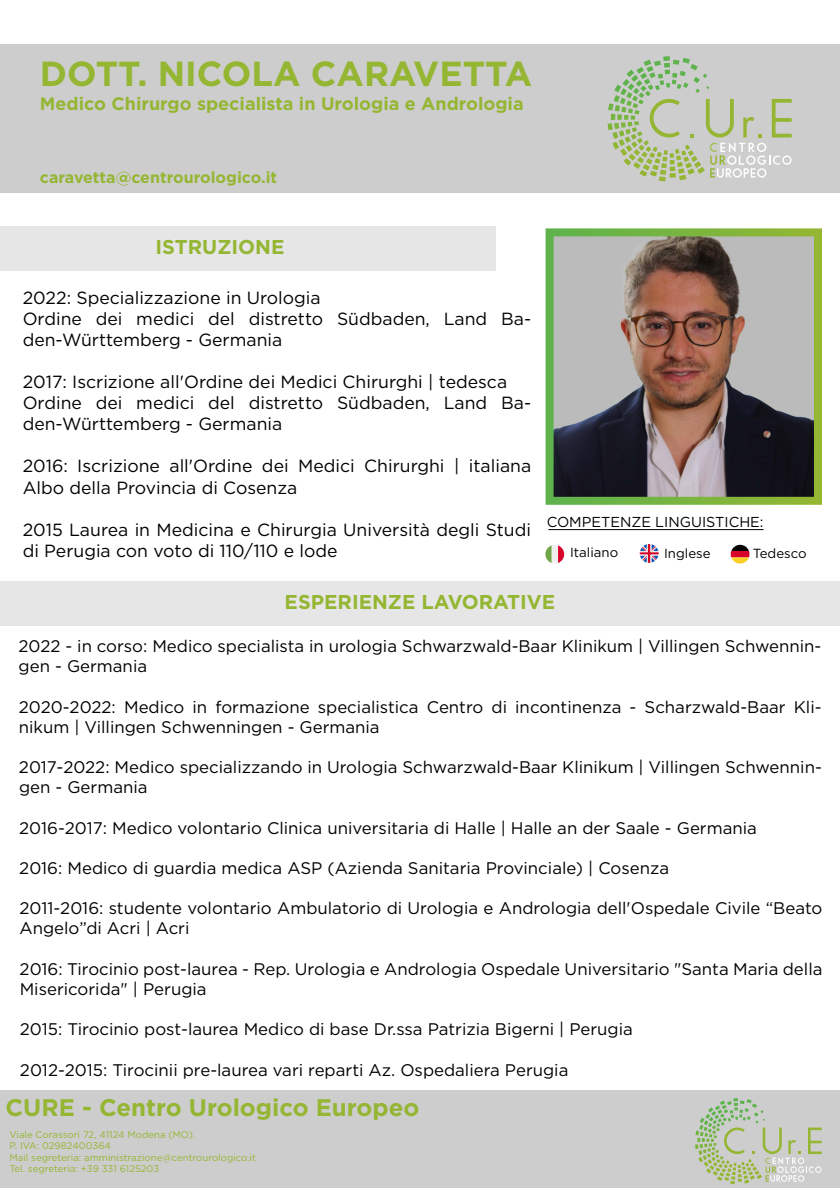
<style>
.page{position:relative;width:840px;height:1188px;background:#fff}
.page>*{position:absolute;margin:0;border:0;box-sizing:border-box;transform-origin:0 0}
.t1{font:700 34.8px "Gotham";color:#95b632}
.t2{font:700 24px "Gotham";color:#95b632}
.t3{font:700 20px "Gotham";color:#95b632}
.t4{font:700 18px "Gotham";color:#95b632}
.t5{font:17.6px/21.1px "Gotham";color:#000}
.t6{font:16.8px/20.2px "Gotham";color:#000}
.t7{font:700 16px "Gotham";color:#95b632}
.t8{font:14.4px "Gotham";color:#000}
.t9{font:13.2px "Gotham";color:#000}
.t10{font:9.6px/11.5px "Gotham";color:#95b632}
</style>
<div class="page">
<div style="left:0;top:44px;width:840px;height:149px;background:#cdcdcd"></div>
<div style="left:0;top:226px;width:496px;height:44px;background:#e6e6e6"></div>
<div style="left:0;top:581px;width:840px;height:45px;background:#e6e6e6"></div>
<svg style="left:622px;top:56px;width:85px;height:30px"></svg>
<svg style="left:650px;top:99px;width:30px;height:38px"></svg>
<svg style="left:690px;top:134px;width:4px;height:3px"></svg>
<svg style="left:706px;top:99px;width:28px;height:38px"></svg>
<svg style="left:743px;top:117px;width:19px;height:20px"></svg>
<svg style="left:772px;top:99px;width:20px;height:38px"></svg>
<svg style="left:710px;top:143px;width:82px;height:35px"></svg>
<svg style="left:546px;top:228px;width:276px;height:277px;background:#837e6f"></svg>
<svg style="left:545px;top:545px;width:19px;height:18px"></svg>
<svg style="left:640px;top:544px;width:19px;height:19px"></svg>
<hr style="left:548px;top:529px;width:216px;height:1px;background:#000">
<div style="left:0;top:1090px;width:840px;height:98px;background:#cdcdcd"></div>
<svg style="left:705px;top:1098px;width:59px;height:21px"></svg>
<svg style="left:724px;top:1128px;width:21px;height:26px"></svg>
<svg style="left:763px;top:1128px;width:59px;height:54px"></svg>
<svg style="left:731px;top:545px;width:19px;height:19px"></svg>
<h1 class="t1" style="left:40px;top:50px;width:494px">DOTT. NICOLA CARAVETTA</h1>
<p class="t4" style="left:40px;top:92px;width:485px">Medico Chirurgo specialista in Urologia e Andrologia</p>
<p class="t7" style="left:40px;top:167px;width:239px">caravetta@centrourologico.it</p>
<p class="t3" style="left:156px;top:233px;width:130px">ISTRUZIONE</p>
<p class="t5" style="left:23px;top:286px;width:510px">2022: Specializzazione in Urologia<br>Ordine dei medici del distretto Südbaden, Land Ba&shy;den-Württemberg - Germania</p>
<p class="t5" style="left:23px;top:371px;width:510px">2017: Iscrizione all'Ordine dei Medici Chirurghi | tedesca<br>Ordine dei medici del distretto Südbaden, Land Ba&shy;den-Württemberg - Germania</p>
<p class="t5" style="left:23px;top:455px;width:510px">2016: Iscrizione all'Ordine dei Medici Chirurghi | italiana<br>Albo della Provincia di Cosenza</p>
<p class="t5" style="left:23px;top:519px;width:510px">2015 Laurea in Medicina e Chirurgia Università degli Studi di Perugia con voto di 110/110 e lode</p>
<p class="t8" style="left:547px;top:513px;width:218px">COMPETENZE LINGUISTICHE:</p>
<p class="t9" style="left:570px;top:544px;width:50px">Italiano</p>
<p class="t9" style="left:664px;top:545px;width:48px">Inglese</p>
<p class="t9" style="left:753px;top:545px;width:55px">Tedesco</p>
<p class="t3" style="left:285px;top:589px;width:272px">ESPERIENZE LAVORATIVE</p>
<p class="t6" style="left:19px;top:636px;width:804px">2022 - in corso: Medico specialista in urologia Schwarzwald-Baar Klinikum | Villingen Schwennin&shy;gen - Germania</p>
<p class="t6" style="left:19px;top:696px;width:804px">2020-2022: Medico in formazione specialistica Centro di incontinenza - Scharzwald-Baar Kli&shy;nikum | Villingen Schwenningen - Germania</p>
<p class="t6" style="left:19px;top:757px;width:804px">2017-2022: Medico specializzando in Urologia Schwarzwald-Baar Klinikum | Villingen Schwennin&shy;gen - Germania</p>
<p class="t6" style="left:19px;top:817px;width:739px">2016-2017: Medico volontario Clinica universitaria di Halle | Halle an der Saale - Germania</p>
<p class="t6" style="left:19px;top:858px;width:651px">2016: Medico di guardia medica ASP (Azienda Sanitaria Provinciale) | Cosenza</p>
<p class="t6" style="left:19px;top:898px;width:804px">2011-2016: studente volontario Ambulatorio di Urologia e Andrologia dell'Ospedale Civile “Beato<br>Angelo”di Acri | Acri</p>
<p class="t6" style="left:20px;top:958px;width:804px">2016: Tirocinio post-laurea - Rep. Urologia e Andrologia Ospedale Universitario "Santa Maria della<br>Misericorida" | Perugia</p>
<p class="t6" style="left:20px;top:1019px;width:615px">2015: Tirocinio post-laurea Medico di base Dr.ssa Patrizia Bigerni | Perugia</p>
<p class="t6" style="left:20px;top:1059px;width:550px">2012-2015: Tirocinii pre-laurea vari reparti Az. Ospedaliera Perugia</p>
<h2 class="t2" style="left:6px;top:1091px;width:415px">CURE - Centro Urologico Europeo</h2>
<p class="t10" style="left:9px;top:1128px;width:248px">Viale Corassori 72, 41124 Modena (MO).<br>P. IVA: 02982400364<br>Mail segreteria: amministrazione@centrourologico.it Tel. segreteria: +39 331 6125203</p>
</div>
